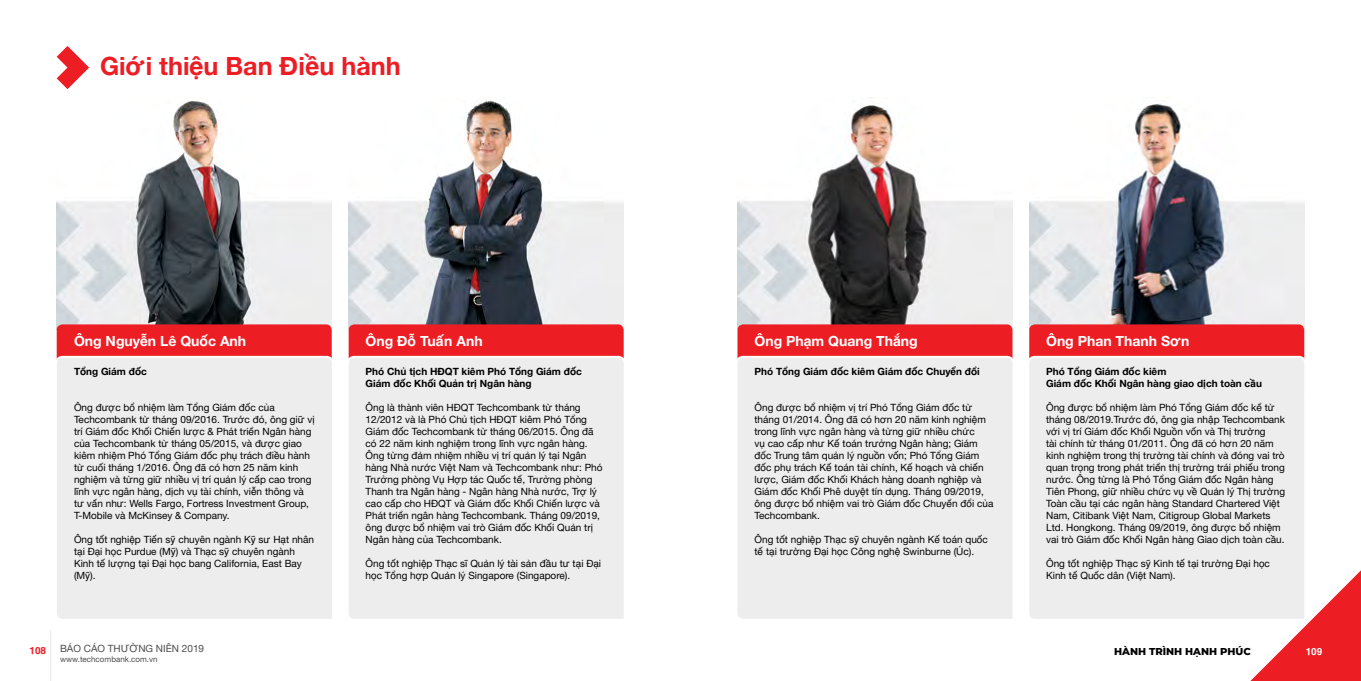
<style>
.page{position:relative;width:1361px;height:681px;background:#fff}
.page>*{position:absolute;margin:0;border:0;box-sizing:border-box;transform-origin:0 0}
.t1{font:700 25.2px "Helvetica Neue";color:#ed1d24}
.t2{font:700 14px "Helvetica Neue";color:#fff}
.t3{font:10px/12px "Helvetica Neue";color:#000}
.t4{font:700 10px/12px "Helvetica Neue";color:#000}
.t5{font:10px "Helvetica Neue";color:#4d4d4f}
.t6{font:800 10px "Montserrat";color:#000}
.t7{font:700 10px "SFU Helvetica";color:#ed1d24}
.t8{font:700 10px "SFU Helvetica";color:#fff}
.t9{font:8px "Helvetica Neue";color:#4d4d4f}
</style>
<div class="page">
<img style="left:737px;top:105px;width:275px;height:222px">
<img style="left:349px;top:99px;width:275px;height:228px">
<img style="left:57px;top:101px;width:274px;height:226px">
<img style="left:1029px;top:103px;width:275px;height:224px">
<div style="left:1029px;top:324px;width:275px;height:45px;background:#ed1d24;border-radius:6px"></div>
<div style="left:1029px;top:354px;width:276px;height:265px;background:#ededee"></div>
<div style="left:349px;top:324px;width:275px;height:45px;background:#ed1d24;border-radius:6px"></div>
<div style="left:348px;top:354px;width:276px;height:265px;background:#ededee"></div>
<div style="left:737px;top:324px;width:275px;height:45px;background:#ed1d24;border-radius:6px"></div>
<div style="left:737px;top:354px;width:276px;height:265px;background:#ededee"></div>
<div style="left:57px;top:324px;width:275px;height:45px;background:#ed1d24;border-radius:6px"></div>
<div style="left:56px;top:354px;width:276px;height:265px;background:#ededee"></div>
<svg style="left:57px;top:46px;width:32px;height:43px"></svg>
<svg style="left:1234px;top:554px;width:127px;height:126px"></svg>
<hr style="left:50px;top:629px;width:1px;height:51px;background:#e6e7e8">
<h1 class="t1" style="left:100px;top:46px;width:302px">Giới thiệu Ban Điều hành</h1>
<h2 class="t2" style="left:74px;top:329px;width:174px">Ông Nguyễn Lê Quốc Anh</h2>
<p class="t4" style="left:74px;top:365px;width:74px">Tổng Giám đốc</p>
<p class="t3" style="left:74px;top:401px;width:242px">Ông được bổ nhiệm làm Tổng Giám đốc của Techcombank từ tháng 09/2016. Trước đó, ông giữ vị trí Giám đốc Khối Chiến lược &amp; Phát triển Ngân hàng của Techcombank từ tháng 05/2015, và được giao kiêm nhiệm Phó Tổng Giám đốc phụ trách điều hành từ cuối tháng 1/2016. Ông đã có hơn 25 năm kinh nghiệm và từng giữ nhiều vị trí quản lý cấp cao trong lĩnh vực ngân hàng, dịch vụ tài chính, viễn thông và tư vấn như: Wells Fargo, Fortress Investment Group, T-Mobile và McKinsey &amp; Company.</p>
<p class="t3" style="left:74px;top:533px;width:242px">Ông tốt nghiệp Tiến sỹ chuyên ngành Kỹ sư Hạt nhân tại Đại học Purdue (Mỹ) và Thạc sỹ chuyên ngành Kinh tế lượng tại Đại học bang California, East Bay (Mỹ).</p>
<h2 class="t2" style="left:366px;top:329px;width:119px">Ông Đỗ Tuấn Anh</h2>
<p class="t4" style="left:366px;top:365px;width:218px">Phó Chủ tịch HĐQT kiêm Phó Tổng Giám đốc<br>Giám đốc Khối Quản trị Ngân hàng</p>
<p class="t3" style="left:366px;top:401px;width:238px">Ông là thành viên HĐQT Techcombank từ tháng 12/2012 và là Phó Chủ tịch HĐQT kiêm Phó Tổng Giám đốc Techcombank từ tháng 06/2015. Ông đã có 22 năm kinh nghiệm trong lĩnh vực ngân hàng.<br>Ông từng đảm nhiệm nhiều vị trí quản lý tại Ngân hàng Nhà nước Việt Nam và Techcombank như: Phó Trưởng phòng Vụ Hợp tác Quốc tế, Trưởng phòng Thanh tra Ngân hàng - Ngân hàng Nhà nước, Trợ lý cao cấp cho HĐQT và Giám đốc Khối Chiến lược và Phát triển ngân hàng Techcombank. Tháng 09/2019, ông được bổ nhiệm vai trò Giám đốc Khối Quản trị Ngân hàng của Techcombank.</p>
<p class="t3" style="left:366px;top:557px;width:237px">Ông tốt nghiệp Thạc sĩ Quản lý tài sản đầu tư tại Đại học Tổng hợp Quản lý Singapore (Singapore).</p>
<h2 class="t2" style="left:754px;top:329px;width:165px">Ông Phạm Quang Thắng</h2>
<p class="t4" style="left:754px;top:365px;width:227px">Phó Tổng Giám đốc kiêm Giám đốc Chuyển đổi</p>
<p class="t3" style="left:754px;top:401px;width:240px">Ông được bổ nhiệm vị trí Phó Tổng Giám đốc từ tháng 01/2014. Ông đã có hơn 20 năm kinh nghiệm trong lĩnh vực ngân hàng và từng giữ nhiều chức<br>vụ cao cấp như Kế toán trưởng Ngân hàng; Giám đốc Trung tâm quản lý nguồn vốn; Phó Tổng Giám đốc phụ trách Kế toán tài chính, Kế hoạch và chiến lược, Giám đốc Khối Khách hàng doanh nghiệp và Giám đốc Khối Phê duyệt tín dụng. Tháng 09/2019, ông được bổ nhiệm vai trò Giám đốc Chuyển đổi của Techcombank.</p>
<p class="t3" style="left:754px;top:533px;width:235px">Ông tốt nghiệp Thạc sỹ chuyên ngành Kế toán quốc tế tại trường Đại học Công nghệ Swinburne (Úc).</p>
<h2 class="t2" style="left:1046px;top:329px;width:145px">Ông Phan Thanh Sơn</h2>
<p class="t4" style="left:1046px;top:365px;width:217px">Phó Tổng Giám đốc kiêm<br>Giám đốc Khối Ngân hàng giao dịch toàn cầu</p>
<p class="t3" style="left:1046px;top:401px;width:240px">Ông được bổ nhiệm làm Phó Tổng Giám đốc kể từ tháng 08/2019.Trước đó, ông gia nhập Techcombank với vị trí Giám đốc Khối Nguồn vốn và Thị trường<br>tài chính từ tháng 01/2011. Ông đã có hơn 20 năm kinh nghiệm trong thị trường tài chính và đóng vai trò quan trọng trong phát triển thị trường trái phiếu trong nước. Ông từng là Phó Tổng Giám đốc Ngân hàng Tiên Phong, giữ nhiều chức vụ về Quản lý Thị trường Toàn cầu tại các ngân hàng Standard Chartered Việt Nam, Citibank Việt Nam, Citigroup Global Markets Ltd. Hongkong. Tháng 09/2019, ông được bổ nhiệm vai trò Giám đốc Khối Ngân hàng Giao dịch toàn cầu.</p>
<p class="t3" style="left:1046px;top:557px;width:225px">Ông tốt nghiệp Thạc sỹ Kinh tế tại trường Đại học<br>Kinh tế Quốc dân (Việt Nam).</p>
<p class="t7" style="left:29px;top:642px;width:18px">108</p>
<p class="t5" style="left:60px;top:641px;width:146px">BÁO CÁO THƯỜNG NIÊN 2019</p>
<p class="t6" style="left:1114px;top:643px;width:138px">HÀNH TRÌNH HẠNH PHÚC</p>
<p class="t8" style="left:1305px;top:642px;width:18px">109</p>
<p class="t9" style="left:60px;top:653px;width:99px">www.techcombank.com.vn</p>
</div>
